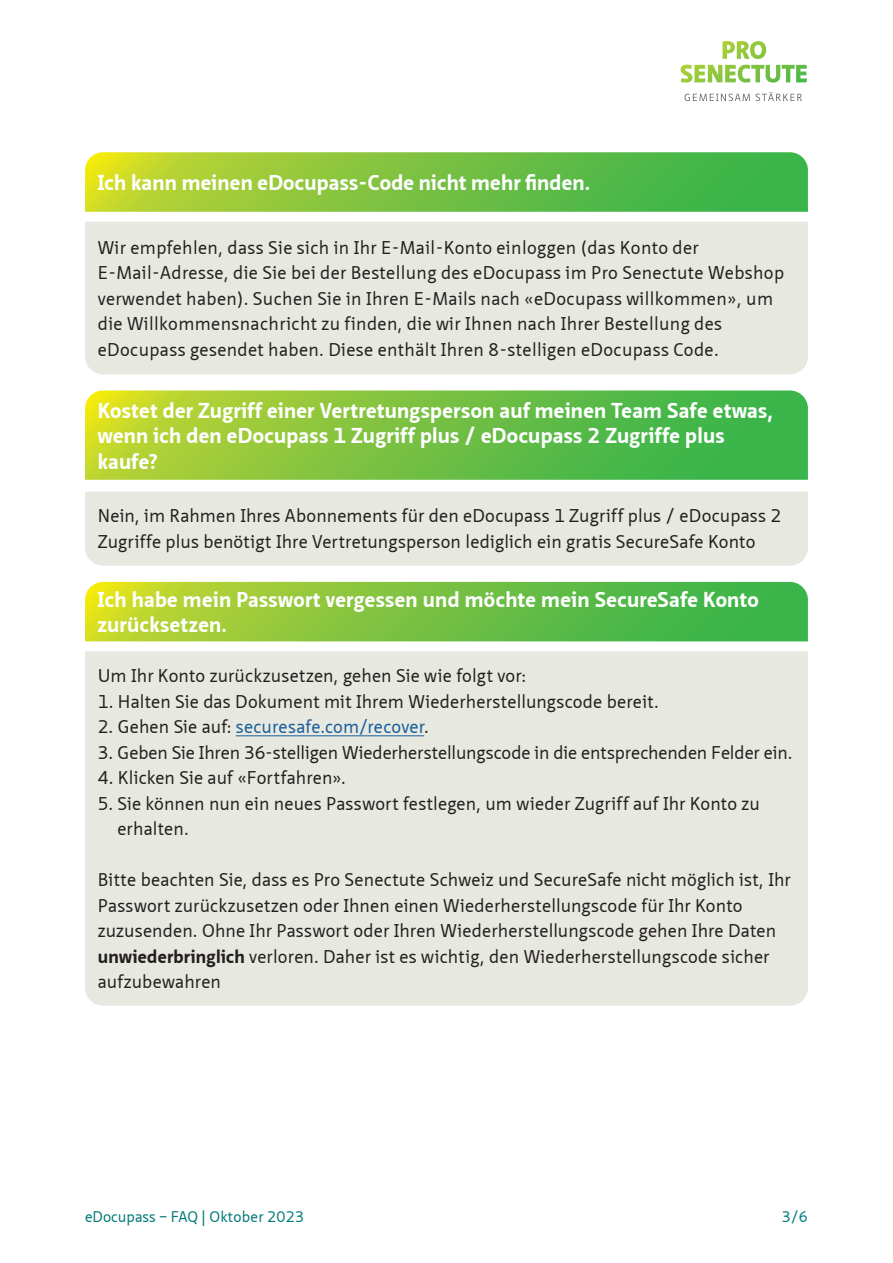
<style>
.page{position:relative;width:893px;height:1263px;background:#fff}
.page>*{position:absolute;margin:0;border:0;box-sizing:border-box;transform-origin:0 0}
.t1{font:700 21px/25.5px "Neue Sans Pro";letter-spacing:.015em;color:#fff}
.t2{font:18px/25.5px "Neue Sans Pro";letter-spacing:.015em;color:#231f20}
.t3{font:18px "Neue Sans Pro";letter-spacing:-.005em;color:#231f20}
.t4{font:18px "Neue Sans Pro";letter-spacing:.01em;color:#175d9e}
.t5{font:15px "Neue Sans Pro";color:#007a78}
.s1{color:#231f20}
.s2{font-weight:700}
</style>
<div class="page">
<svg style="left:685px;top:94px;width:65px;height:7px"></svg>
<svg style="left:756px;top:92px;width:46px;height:9px"></svg>
<svg style="left:681px;top:41px;width:126px;height:42px"></svg>
<div style="left:85px;top:651px;width:723px;height:355px;background:#e7e8df"></div>
<svg style="left:85px;top:582px;width:723px;height:59px;background:#79c240"></svg>
<hr style="left:236px;top:735px;width:188px;height:1px;background:#175d9e">
<div style="left:85px;top:492px;width:723px;height:74px;background:#e7e8df"></div>
<svg style="left:85px;top:390px;width:723px;height:90px;background:#76c242"></svg>
<div style="left:85px;top:222px;width:723px;height:152px;background:#e7e8df"></div>
<svg style="left:85px;top:152px;width:723px;height:60px;background:#7ac341"></svg>
<p class="t1" style="left:98px;top:170px;width:494px">Ich kann meinen eDocupass-Code nicht mehr finden.</p>
<p class="t2" style="left:98px;top:234px;width:688px">Wir empfehlen, dass Sie sich in Ihr E-Mail-Konto einloggen (das Konto der E-Mail-Adresse, die Sie bei der Bestellung des eDocupass im Pro Senectute Webshop verwendet haben). Suchen Sie in Ihren E-Mails nach «eDocupass willkommen», um die Willkommensnachricht zu finden, die wir Ihnen nach Ihrer Bestellung des eDocupass gesendet haben. Diese enthält Ihren 8-stelligen eDocupass Code.</p>
<p class="t1" style="left:98px;top:397px;width:677px">Kostet der Zugriff einer Vertretungsperson auf meinen Team Safe etwas, wenn ich den eDocupass 1 Zugriff plus / eDocupass 2 Zugriffe plus kaufe?</p>
<p class="t2" style="left:98px;top:503px;width:685px">Nein, im Rahmen Ihres Abonnements für den eDocupass 1 Zugriff plus / eDocupass 2<br>Zugriffe plus benötigt Ihre Vertretungsperson lediglich ein gratis SecureSafe Konto</p>
<p class="t1" style="left:98px;top:586px;width:662px">Ich habe mein Passwort vergessen und möchte mein SecureSafe Konto zurücksetzen.</p>
<p class="t2" style="left:98px;top:663px;width:430px">Um Ihr Konto zurückzusetzen, gehen Sie wie folgt vor:</p>
<p class="t2" style="left:98px;top:688px;width:562px">1. Halten Sie das Dokument mit Ihrem Wiederherstellungscode bereit.</p>
<p class="t4" style="left:98px;top:715px;width:333px"><span class="s1">2. Gehen Sie auf:</span> securesafe.com/recover<span class="s1">.</span></p>
<p class="t3" style="left:98px;top:740px;width:696px">3. Geben Sie Ihren 36-stelligen Wiederherstellungscode in die entsprechenden Felder ein.</p>
<p class="t2" style="left:98px;top:765px;width:250px">4. Klicken Sie auf «Fortfahren».</p>
<p class="t2" style="left:117px;top:790px;width:644px;text-indent:-20px">5. Sie können nun ein neues Passwort festlegen, um wieder Zugriff auf Ihr Konto zu erhalten.</p>
<p class="t2" style="left:98px;top:867px;width:694px">Bitte beachten Sie, dass es Pro Senectute Schweiz und SecureSafe nicht möglich ist, Ihr Passwort zurückzusetzen oder Ihnen einen Wiederherstellungscode für Ihr Konto zuzusenden. Ohne Ihr Passwort oder Ihren Wiederherstellungscode gehen Ihre Daten <span class="s2">unwiederbringlich</span> verloren. Daher ist es wichtig, den Wiederherstellungscode sicher aufzubewahren</p>
<p class="t5" style="left:85px;top:1207px;width:221px">eDocupass – FAQ | Oktober 2023</p>
<p class="t5" style="left:782px;top:1207px;width:28px">3/6</p>
</div>
